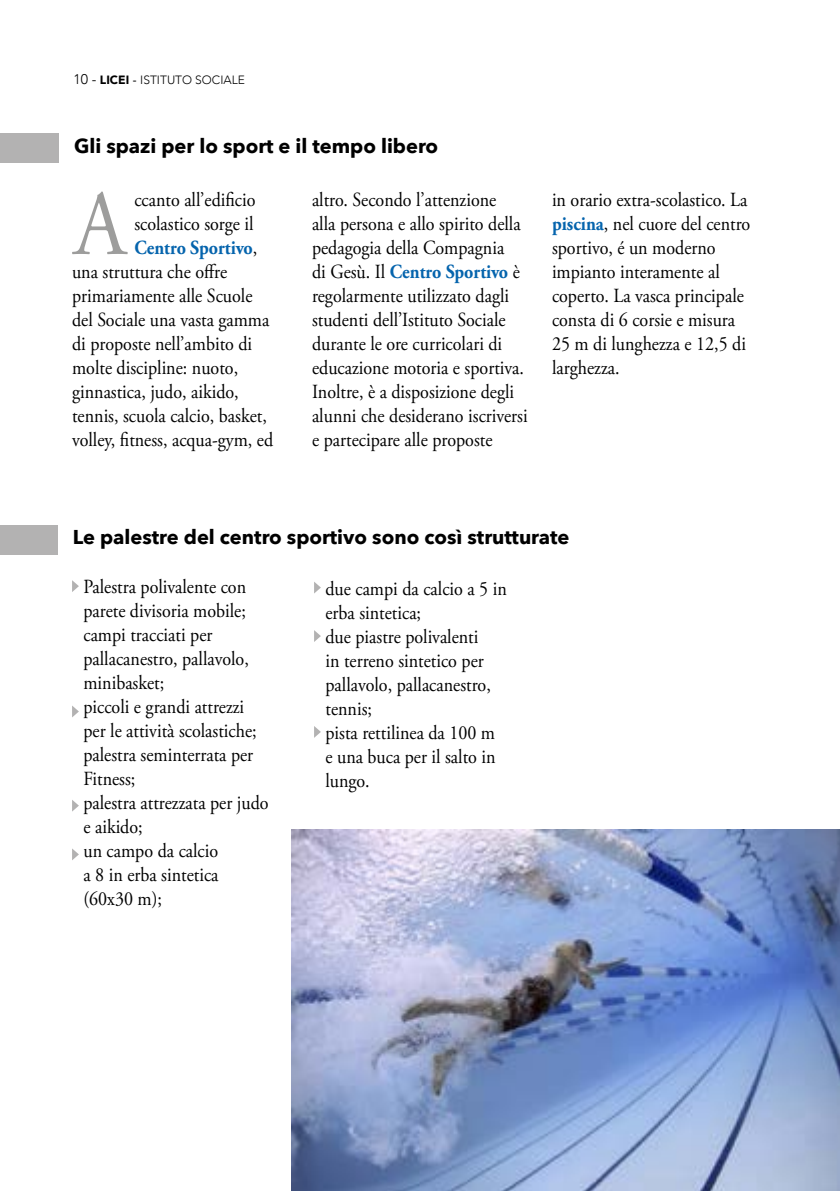
<style>
.page{position:relative;width:840px;height:1191px;background:#fff}
.page>*{position:absolute;margin:0;border:0;box-sizing:border-box;transform-origin:0 0}
.t1{font:92.4px "Adobe Garamond Pro";color:#9d9d9c;scale:.9 1}
.t2{font:20px/24px "Adobe Garamond Pro";color:#000;scale:.9 1}
.t3{font:700 20px "Avenir Next";color:#000}
.t4{font:700 20px "Adobe Garamond Pro";color:#0564ad;scale:.9 1}
.t5{font:300 12px "Avenir";color:#000}
.s1{font-size:14px}
.s2{font-weight:900}
.s3{font-weight:500}
.s4{font-weight:400;color:#000}
.s5{font-weight:700;color:#0564ad}
</style>
<div class="page">
<div style="left:0;top:134px;width:59px;height:29px;background:#b3b2b2"></div>
<div style="left:0;top:525px;width:58px;height:30px;background:#b3b2b2"></div>
<svg style="left:72px;top:706px;width:7px;height:11px"></svg>
<svg style="left:72px;top:800px;width:7px;height:11px"></svg>
<svg style="left:72px;top:580px;width:7px;height:12px"></svg>
<svg style="left:72px;top:848px;width:7px;height:12px"></svg>
<svg style="left:314px;top:630px;width:7px;height:12px"></svg>
<svg style="left:314px;top:726px;width:7px;height:12px"></svg>
<svg style="left:314px;top:582px;width:7px;height:11px"></svg>
<img style="left:292px;top:829px;width:547px;height:362px">
<p class="t5" style="left:73px;top:72px;width:173px"><span class="s1">10 -</span> <span class="s2">LICEI</span> <span class="s3">-</span> ISTITUTO SOCIALE</p>
<p class="t3" style="left:74px;top:128px;width:365px">Gli spazi per lo sport e il tempo libero</p>
<h1 class="t1" style="left:74px;top:169px;width:59px">A</h1>
<p class="t2" style="left:134px;top:188px;width:136px">ccanto all’edificio</p>
<p class="t2" style="left:134px;top:212px;width:134px">scolastico sorge il</p>
<p class="t4" style="left:134px;top:236px;width:138px">Centro Sportivo<span class="s4">,</span></p>
<p class="t2" style="left:72px;top:260px;width:174px">una struttura che offre</p>
<p class="t2" style="left:72px;top:284px;width:202px">primariamente alle Scuole</p>
<p class="t2" style="left:72px;top:308px;width:221px">del Sociale una vasta gamma</p>
<p class="t2" style="left:72px;top:332px;width:201px">di proposte nell’ambito di</p>
<p class="t2" style="left:72px;top:356px;width:186px">molte discipline: nuoto,</p>
<p class="t2" style="left:72px;top:380px;width:187px">ginnastica, judo, aikido,</p>
<p class="t2" style="left:72px;top:404px;width:218px">tennis, scuola calcio, basket,</p>
<p class="t2" style="left:72px;top:428px;width:225px">volley, fitness, acqua-gym, ed</p>
<p class="t2" style="left:312px;top:188px;width:241px">altro. Secondo l’attenzione<br>alla persona e allo spirito della pedagogia della Compagnia<br>di Gesù. Il <span class="s5">Centro Sportivo</span> è regolarmente utilizzato dagli studenti dell’Istituto Sociale durante le ore curricolari di educazione motoria e sportiva.<br>Inoltre, è a disposizione degli alunni che desiderano iscriversi e partecipare alle proposte</p>
<p class="t2" style="left:551px;top:188px;width:222px">in orario extra-scolastico. La <span class="s5">piscina</span>, nel cuore del centro sportivo, é un moderno impianto interamente al coperto. La vasca principale consta di 6 corsie e misura<br>25 m di lunghezza e 12,5 di larghezza.</p>
<p class="t3" style="left:73px;top:520px;width:497px">Le palestre del centro sportivo sono così strutturate</p>
<p class="t2" style="left:83px;top:575px;width:207px">Palestra polivalente con parete divisoria mobile; campi tracciati per pallacanestro, pallavolo, minibasket;<br>piccoli e grandi attrezzi per le attività scolastiche; palestra seminterrata per<br>Fitness;<br>palestra attrezzata per judo e aikido;<br>un campo da calcio<br>a 8 in erba sintetica (60x30 m);</p>
<p class="t2" style="left:325px;top:577px;width:203px">due campi da calcio a 5 in erba sintetica;<br>due piastre polivalenti<br>in terreno sintetico per pallavolo, pallacanestro, tennis;<br>pista rettilinea da 100 m e una buca per il salto in lungo.</p>
</div>
